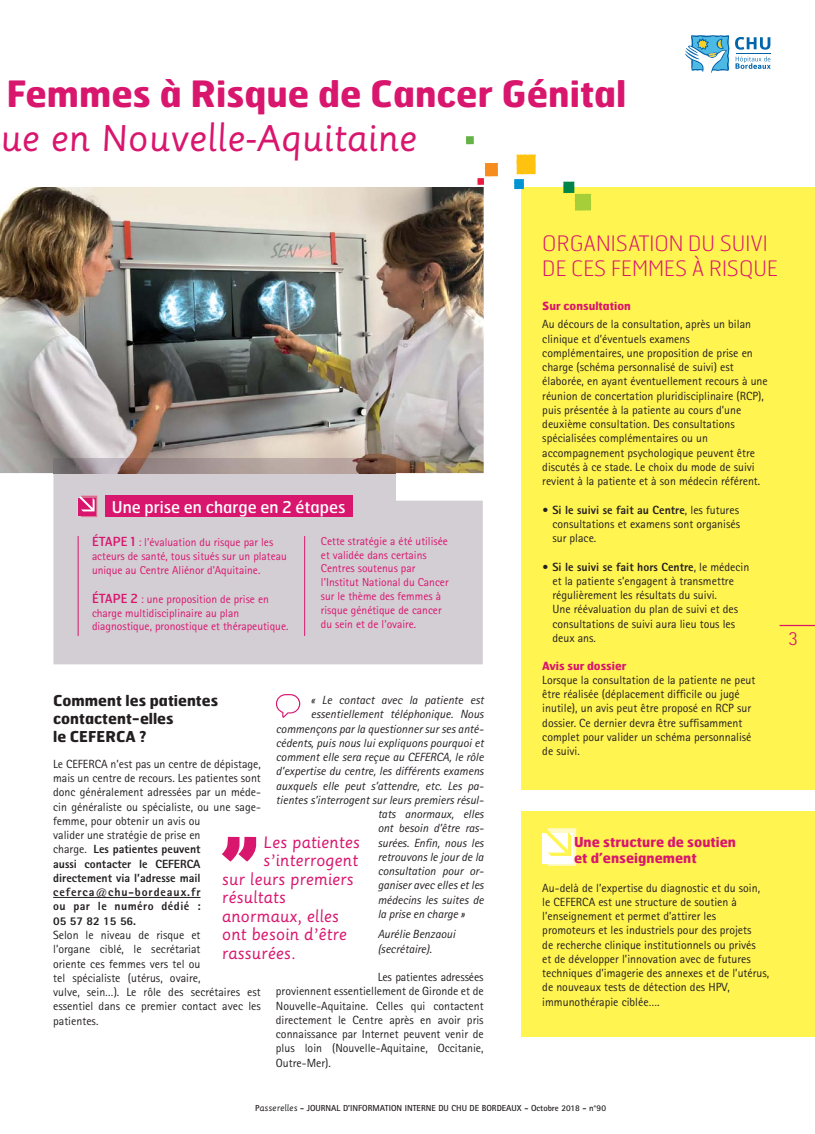
<style>
.page{position:relative;width:815px;height:1134px;background:#fff}
.page>*{position:absolute;margin:0;border:0;box-sizing:border-box;transform-origin:0 0}
.t1{font:700 36.25px "Hermes";color:#d9166e}
.t2{font:36.25px "Sassoon Primary";color:#d9166e}
.t3{font:100 21.25px/25.5px "Hermes";color:#d9166e}
.t4{font:300 20px "Rotis Sans Serif";color:#d9166e}
.t5{font:16.25px "Hermes";color:#fff}
.t6{font:16.12px "Sassoon Primary";color:#d9166e}
.t7{font:700 15px/18px "Hermes";color:#231f20}
.t8{font:700 13.75px/16.5px "Hermes";color:#d9166e}
.t9{font:11.88px/14.2px "Rotis Sans Serif";color:#231f20}
.t10{font:italic 11.88px/14.2px "Rotis Sans Serif";color:#231f20}
.t11{font:11.5px/13.8px "Rotis Sans Serif";color:#d9166e}
.t12{font:700 11.25px "Hermes";color:#d9166e}
.t13{font:700 8.75px "Rotis Sans Serif";color:#231f20}
.s1{font-family:"Hermes";font-size:12.5px}
.s2{font-weight:800}
.s3{font-family:"Sassoon Primary";font-weight:400}
</style>
<div class="page">
<div style="left:521px;top:187px;width:294px;height:603px;background:#fff450"></div>
<div style="left:521px;top:811px;width:294px;height:225px;background:#fff450"></div>
<hr style="left:780px;top:625px;width:35px;height:1px;background:#d9166e">
<svg style="left:685px;top:35px;width:44px;height:38px"></svg>
<svg style="left:735px;top:57px;width:36px;height:12px"></svg>
<hr style="left:736px;top:53px;width:34px;height:1px;background:#0062a5">
<svg style="left:735px;top:37px;width:35px;height:13px"></svg>
<img style="left:0;top:187px;width:484px;height:286px">
<div style="left:53px;top:473px;width:430px;height:191px;background:#d3cdd4"></div>
<img style="left:53px;top:459px;width:343px;height:14px">
<div style="left:105px;top:495px;width:248px;height:22px;background:#d9166e"></div>
<svg style="left:563px;top:182px;width:28px;height:29px"></svg>
<svg style="left:514px;top:154px;width:22px;height:35px"></svg>
<svg style="left:477px;top:163px;width:21px;height:22px"></svg>
<svg style="left:466px;top:136px;width:8px;height:8px"></svg>
<hr style="left:78px;top:536px;width:1px;height:100px;background:#d9166e">
<hr style="left:304px;top:536px;width:1px;height:100px;background:#d9166e">
<hr style="left:53px;top:897px;width:148px;height:1px;background:#231f20">
<svg style="left:276px;top:694px;width:24px;height:24px"></svg>
<div style="left:78px;top:498px;width:17px;height:18px;background:#d9166e"></div>
<svg style="left:79px;top:495px;width:18px;height:22px"></svg>
<svg style="left:222px;top:837px;width:34px;height:25px"></svg>
<div style="left:542px;top:833px;width:31px;height:31px;background:#fff"></div>
<svg style="left:546px;top:828px;width:30px;height:38px"></svg>
<h1 class="t1" style="left:6px;top:77px;width:622px">Femmes à Risque de Cancer Génital</h1>
<h1 class="t2" style="left:0;top:122px;width:418px">ue en Nouvelle-Aquitaine</h1>
<h3 class="t5" style="left:112px;top:499px;width:235px">Une prise en charge en 2 étapes</h3>
<p class="t11" style="left:92px;top:537px;width:196px"><span class="s1">ÉTAPE 1</span> : l’évaluation du risque par les acteurs de santé, tous situés sur un plateau unique au Centre Aliénor d’Aquitaine.</p>
<p class="t11" style="left:92px;top:593px;width:198px"><span class="s1">ÉTAPE 2</span> : une proposition de prise en charge multidisciplinaire au plan diagnostique, pronostique et thérapeutique.</p>
<p class="t11" style="left:321px;top:535px;width:129px">Cette stratégie a été utilisée et validée dans certains<br>Centres soutenus par l’Institut National du Cancer sur le thème des femmes à risque génétique de cancer du sein et de l’ovaire.</p>
<p class="t7" style="left:53px;top:693px;width:167px">Comment les patientes contactent-elles<br>le CEFERCA ?</p>
<p class="t9" style="left:53px;top:758px;width:209px">Le CEFERCA n’est pas un centre de dépistage, mais un centre de recours. Les patientes sont donc généralement adressées par un méde&shy;cin généraliste ou spécialiste, ou une sage&shy;femme, pour obtenir un avis ou<br>valider une stratégie de prise en<br>charge. <span class="s2">Les patientes peuvent<br>aussi contacter le CEFERCA directement via l’adresse mail ceferca@chu-bordeaux.fr<br>ou par le numéro dédié :<br>05 57 82 15 56.</span></p>
<p class="t9" style="left:53px;top:929px;width:209px">Selon le niveau de risque et<br>l’organe ciblé, le secrétariat<br>oriente ces femmes vers tel ou<br>tel spécialiste (utérus, ovaire,<br>vulve, sein…). Le rôle des secrétaires est essentiel dans ce premier contact avec les patientes.</p>
<p class="t10" style="left:311px;top:694px;width:174px">« Le contact avec la patiente est</p>
<p class="t10" style="left:311px;top:708px;width:174px">essentiellement téléphonique. Nous</p>
<p class="t10" style="left:276px;top:723px;width:209px">commençons par la questionner sur ses anté-</p>
<p class="t10" style="left:276px;top:737px;width:209px">cédents, puis nous lui expliquons pourquoi et</p>
<p class="t10" style="left:276px;top:751px;width:209px">comment elle sera reçue au CEFERCA, le rôle</p>
<p class="t10" style="left:276px;top:765px;width:209px">d’expertise du centre, les différents examens</p>
<p class="t10" style="left:276px;top:780px;width:209px">auxquels elle peut s’attendre, etc. Les pa-</p>
<p class="t10" style="left:276px;top:794px;width:209px">tientes s’interrogent sur leurs premiers résul-</p>
<p class="t10" style="left:378px;top:808px;width:108px">tats anormaux, elles</p>
<p class="t10" style="left:378px;top:822px;width:108px">ont besoin d’être ras-</p>
<p class="t10" style="left:378px;top:837px;width:108px">surées. Enfin, nous les</p>
<p class="t10" style="left:378px;top:851px;width:108px">retrouvons le jour de la</p>
<p class="t10" style="left:378px;top:865px;width:108px">consultation pour or-</p>
<p class="t10" style="left:378px;top:879px;width:108px">ganiser avec elles et les</p>
<p class="t10" style="left:378px;top:894px;width:108px">médecins les suites de</p>
<p class="t10" style="left:378px;top:908px;width:89px">la prise en charge »</p>
<p class="t10" style="left:378px;top:928px;width:79px">Aurélie Benzaoui (secrétaire).</p>
<p class="t9" style="left:276px;top:971px;width:209px;text-align:justify;text-indent:102px">Les patientes adressées proviennent essentiellement de Gironde et de Nouvelle-Aquitaine. Celles qui contactent directement le Centre après en avoir pris connaissance par Internet peuvent venir de plus loin (Nouvelle-Aquitaine, Occitanie, Outre-Mer).</p>
<h3 class="t6" style="left:263px;top:835px;width:98px">Les patientes</h3>
<h3 class="t6" style="left:263px;top:854px;width:96px">s’interrogent</h3>
<h3 class="t6" style="left:222px;top:872px;width:133px">sur leurs premiers</h3>
<h3 class="t6" style="left:222px;top:890px;width:66px">résultats</h3>
<h3 class="t6" style="left:222px;top:909px;width:119px">anormaux, elles</h3>
<h3 class="t6" style="left:222px;top:927px;width:127px">ont besoin d’être</h3>
<h3 class="t6" style="left:222px;top:946px;width:76px">rassurées.</h3>
<h2 class="t3" style="left:542px;top:232px;width:237px">ORGANISATION DU SUIVI<br>DE CES FEMMES À RISQUE</h2>
<p class="t12" style="left:542px;top:301px;width:90px">Sur consultation</p>
<p class="t9" style="left:542px;top:318px;width:227px">Au décours de la consultation, après un bilan clinique et d’éventuels examens complémentaires, une proposition de prise en charge (schéma personnalisé de suivi) est élaborée, en ayant éventuellement recours à une réunion de concertation pluridisciplinaire (RCP), puis présentée à la patiente au cours d’une deuxième consultation. Des consultations spécialisées complémentaires ou un accompagnement psychologique peuvent être discutés à ce stade. Le choix du mode de suivi revient à la patiente et à son médecin référent.</p>
<p class="t9" style="left:552px;top:504px;width:189px;text-align:justify;text-indent:-10px"><span class="s2">• Si le suivi se fait au Centre</span>, les futures consultations et examens sont organisés sur place.</p>
<p class="t9" style="left:552px;top:561px;width:198px;text-indent:-10px"><span class="s2">• Si le suivi se fait hors Centre</span>, le médecin et la patiente s’engagent à transmettre régulièrement les résultats du suivi.<br>Une réévaluation du plan de suivi et des consultations de suivi aura lieu tous les deux ans.</p>
<p class="t12" style="left:542px;top:660px;width:86px">Avis sur dossier</p>
<p class="t9" style="left:542px;top:674px;width:215px">Lorsque la consultation de la patiente ne peut être réalisée (déplacement difficile ou jugé inutile), un avis peut être proposé en RCP sur dossier. Ce dernier devra être suffisamment complet pour valider un schéma personnalisé de suivi.</p>
<h3 class="t4" style="left:788px;top:631px;width:11px">3</h3>
<p class="t8" style="left:574px;top:834px;width:164px">Une structure de soutien et d’enseignement</p>
<p class="t9" style="left:542px;top:882px;width:229px">Au-delà de l’expertise du diagnostic et du soin, le CEFERCA est une structure de soutien à l’enseignement et permet d’attirer les promoteurs et les industriels pour des projets<br>de recherche clinique institutionnels ou privés<br>et de développer l’innovation avec de futures techniques d’imagerie des annexes et de l’utérus, de nouveaux tests de détection des HPV, immunothérapie ciblée….</p>
<p class="t13" style="left:255px;top:1105px;width:352px">P<span class="s3">asserelles</span> - JOURNAL D’INFORMATION INTERNE DU CHU DE BORDEAUX - Octobre 2018 - n°90</p>
</div>
